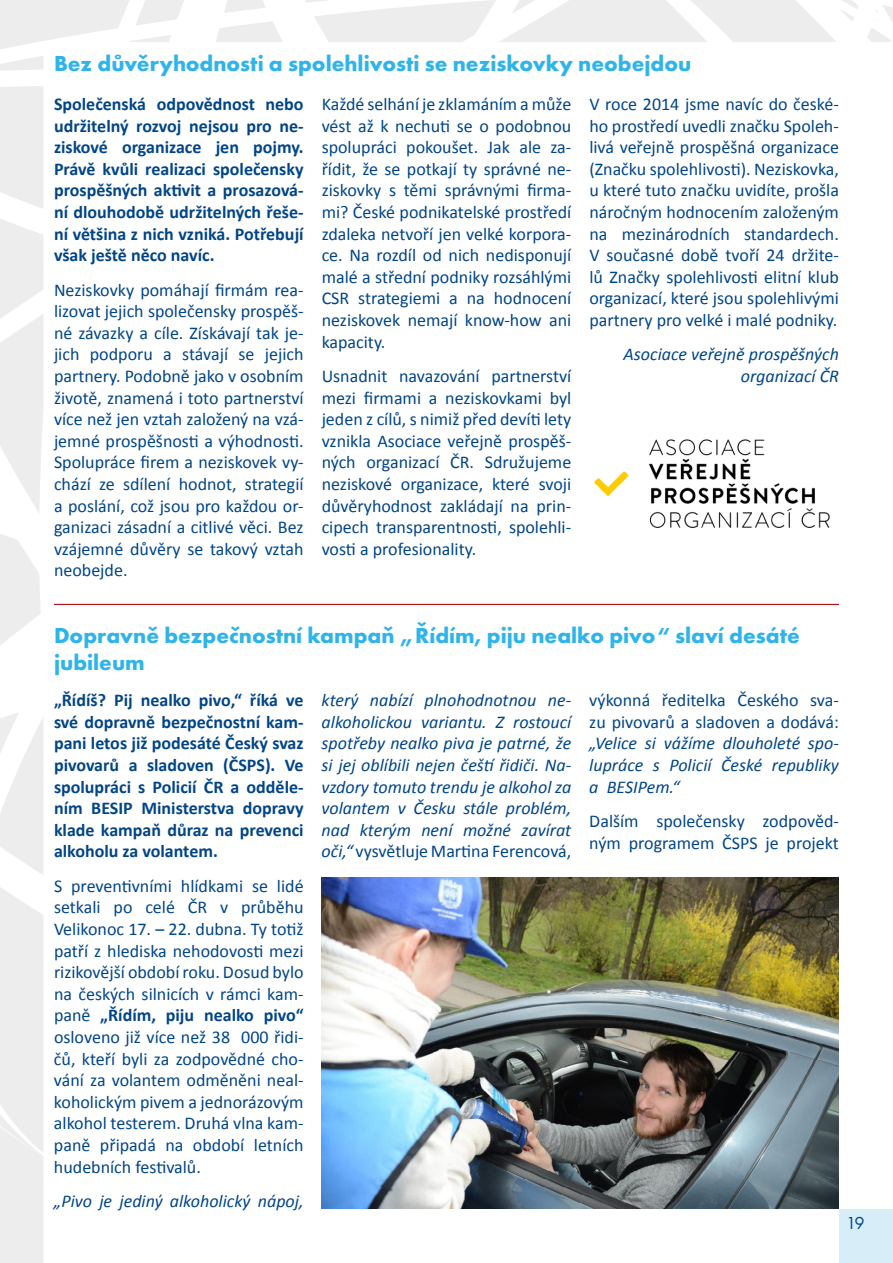
<style>
.page{position:relative;width:893px;height:1263px;background:#fff}
.page>*{position:absolute;margin:0;border:0;box-sizing:border-box;transform-origin:0 0}
.t1{font:700 22.5px/27px "Futura PT";color:#2fb4e9}
.t2{font:18px/21.6px "Calibri";color:#004587;text-align:justify}
.t3{font:700 18px/21.6px "Calibri";color:#004587;text-align:justify}
.t4{font:italic 18px/21.6px "Calibri";color:#004587;text-align:justify}
.t5{font:18px "Futura PT";color:#004587}
.s1{font-weight:700}
.s2{font-style:normal}
</style>
<div class="page">
<div style="left:839px;top:1209px;width:54px;height:54px;background:#d7eef9"></div>
<svg style="left:224px;top:0;width:42px;height:13px"></svg>
<svg style="left:0;top:534px;width:41px;height:111px"></svg>
<svg style="left:216px;top:21px;width:67px;height:21px"></svg>
<svg style="left:0;top:86px;width:43px;height:426px"></svg>
<svg style="left:305px;top:0;width:553px;height:42px"></svg>
<svg style="left:0;top:712px;width:43px;height:551px"></svg>
<svg style="left:867px;top:5px;width:26px;height:37px"></svg>
<svg style="left:0;top:0;width:184px;height:71px"></svg>
<img style="left:594px;top:439px;width:236px;height:89px">
<img style="left:322px;top:878px;width:517px;height:331px">
<hr style="left:54px;top:604px;width:785px;height:1px;background:#b20e10">
<p class="t1" style="left:54px;top:50px;width:639px">Bez důvěryhodnosti a spolehlivosti se neziskovky neobejdou</p>
<p class="t3" style="left:54px;top:93px;width:251px">Společenská odpovědnost nebo udržitelný rozvoj nejsou pro ne&shy;ziskové organizace jen pojmy.<br>Právě kvůli realizaci společensky prospěšných aktivit a prosazová&shy;ní dlouhodobě udržitelných řeše&shy;ní většina z nich vzniká. Potřebují však ještě něco navíc.</p>
<p class="t2" style="left:54px;top:279px;width:251px">Neziskovky pomáhají firmám rea&shy;lizovat jejich společensky prospěš&shy;né závazky a cíle. Získávají tak je&shy;jich podporu a stávají se jejich partnery. Podobně jako v osobním životě, znamená i toto partnerství více než jen vztah založený na vzá&shy;jemné prospěšnosti a výhodnosti.<br>Spolupráce firem a neziskovek vy&shy;chází ze sdílení hodnot, strategií a poslání, což jsou pro každou or&shy;ganizaci zásadní a citlivé věci. Bez vzájemné důvěry se takový vztah neobejde.</p>
<p class="t2" style="left:322px;top:93px;width:251px">Každé selhání je zklamáním a může vést až k nechuti se o podobnou spolupráci pokoušet. Jak ale za&shy;řídit, že se potkají ty správné ne&shy;ziskovky s těmi správnými firma&shy;mi? České podnikatelské prostředí zdaleka netvoří jen velké korpora&shy;ce. Na rozdíl od nich nedisponují malé a střední podniky rozsáhlými CSR strategiemi a na hodnocení neziskovek nemají know-how ani kapacity.</p>
<p class="t2" style="left:322px;top:365px;width:251px">Usnadnit navazování partnerství mezi firmami a neziskovkami byl jeden z cílů, s nimiž před devíti lety vznikla Asociace veřejně prospěš&shy;ných organizací ČR. Sdružujeme neziskové organizace, které svoji důvěryhodnost zakládají na prin&shy;cipech transparentnosti, spolehli&shy;vosti a profesionality.</p>
<p class="t2" style="left:589px;top:93px;width:251px">V roce 2014 jsme navíc do české&shy;ho prostředí uvedli značku Spoleh&shy;livá veřejně prospěšná organizace (Značku spolehlivosti). Neziskovka, u které tuto značku uvidíte, prošla náročným hodnocením založeným na mezinárodních standardech.<br>V současné době tvoří 24 držite&shy;lů Značky spolehlivosti elitní klub organizací, které jsou spolehlivými partnery pro velké i malé podniky.</p>
<p class="t4" style="left:624px;top:343px;width:217px;text-align:right">Asociace veřejně prospěšných organizací ČR</p>
<p class="t1" style="left:54px;top:621px;width:747px">Dopravně bezpečnostní kampaň „Řídím, piju nealko pivo“ slaví desáté jubileum</p>
<p class="t3" style="left:54px;top:689px;width:251px">„Řídíš? Pij nealko pivo,“ říká ve své dopravně bezpečnostní kam&shy;pani letos již podesáté Český svaz pivovarů a sladoven (ČSPS). Ve spolupráci s Policií ČR a odděle&shy;ním BESIP Ministerstva dopravy klade kampaň důraz na prevenci alkoholu za volantem.</p>
<p class="t2" style="left:54px;top:875px;width:251px">S preventivními hlídkami se lidé setkali po celé ČR v průběhu Velikonoc 17. – 22. dubna. Ty totiž patří z hlediska nehodovosti mezi rizikovější období roku. Dosud bylo na českých silnicích v rámci kam&shy;paně <span class="s1">„Řídím, piju nealko pivo“ </span>osloveno již více než 38 000 řidi&shy;čů, kteří byli za zodpovědné cho&shy;vání za volantem odměněni neal&shy;koholickým pivem a jednorázovým alkohol testerem. Druhá vlna kam&shy;paně připadá na období letních hudebních festivalů.</p>
<p class="t4" style="left:54px;top:1189px;width:251px">„Pivo je jediný alkoholický nápoj,</p>
<p class="t4" style="left:322px;top:689px;width:251px">který nabízí plnohodnotnou ne&shy;alkoholickou variantu. Z rostoucí spotřeby nealko piva je patrné, že si jej oblíbili nejen čeští řidiči. Na&shy;vzdory tomuto trendu je alkohol za volantem v Česku stále problém, nad kterým není možné zavírat oči,“ <span class="s2">vysvětluje Martina Ferencová,</span></p>
<p class="t2" style="left:589px;top:689px;width:251px">výkonná ředitelka Českého sva&shy;zu pivovarů a sladoven a dodává:</p>
<p class="t4" style="left:589px;top:732px;width:251px">„Velice si vážíme dlouholeté spo&shy;lupráce s Policií České republiky a -BESIPem.“</p>
<p class="t2" style="left:589px;top:810px;width:251px">Dalším společensky zodpověd&shy;ným programem ČSPS je projekt</p>
<p class="t5" style="left:846px;top:1212px;width:20px">19</p>
</div>
